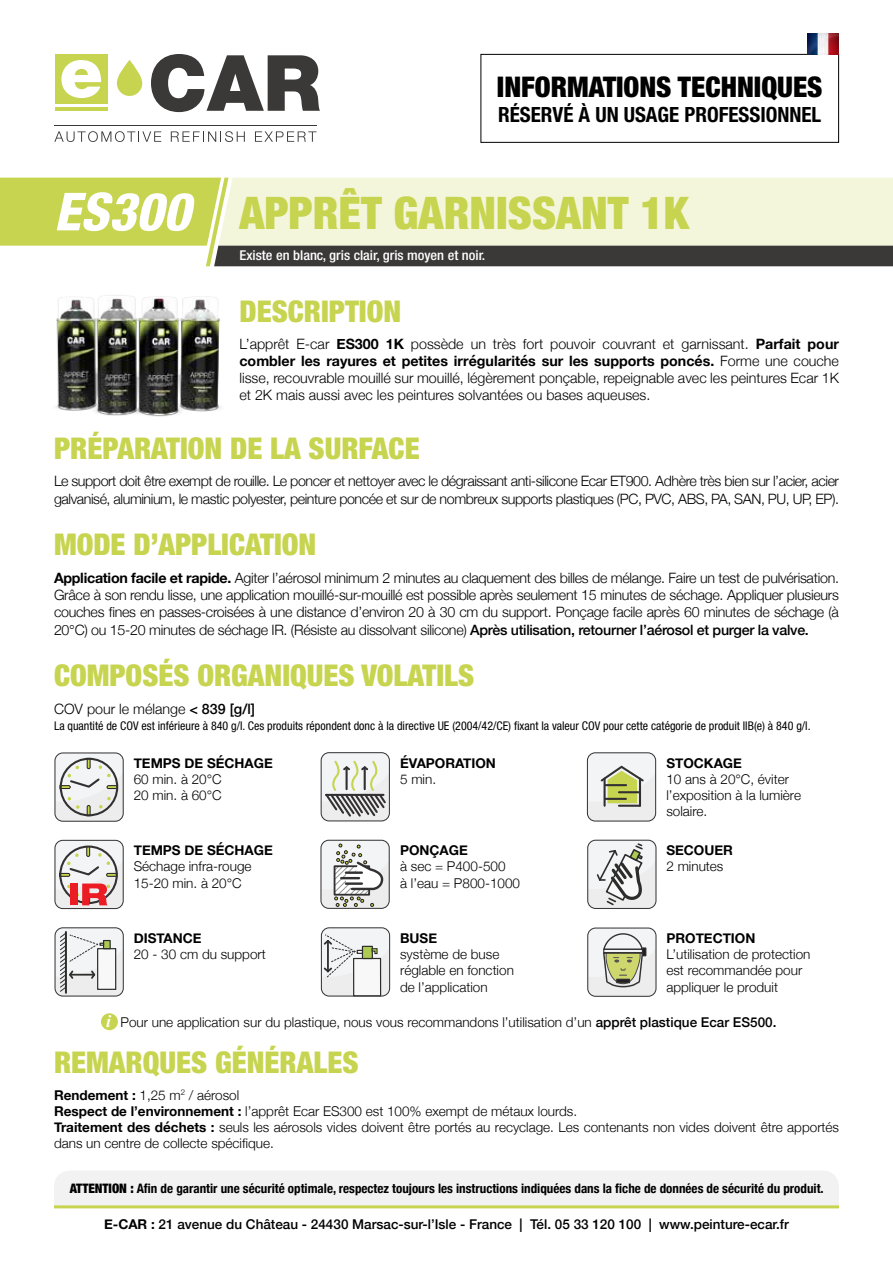
<style>
.page{position:relative;width:893px;height:1263px;background:#fff}
.page>*{position:absolute;margin:0;border:0;box-sizing:border-box;transform-origin:0 0}
.t1{font:900 condensed 45px "Helvetica Neue";color:#c7d44f}
.t2{font:900 condensed 30px "Helvetica Neue";color:#c7d44f}
.t3{font:900 condensed 28.5px "Helvetica Neue";color:#000}
.t4{font:700 condensed 21px "Helvetica Neue";color:#000}
.t5{font:italic 700 17.4px "Times New Roman";color:#fff}
.t6{font:300 14.25px/17.4px "Helvetica Neue";letter-spacing:-.03em;color:#000;text-align:justify}
.t7{font:300 14.25px "Helvetica Neue";color:#000}
.t8{font:300 13.5px/16.2px "Helvetica Neue";color:#000}
.t9{font:500 13.5px "Helvetica Neue";color:#000}
.t10{font:700 13.5px "Helvetica Neue";color:#000}
.t11{font:500 condensed 13.5px "Helvetica Neue";color:#fff;scale:1.07 1}
.t12{font:700 condensed 13.05px "Helvetica Neue";color:#000}
.t13{font:condensed 12px "Helvetica Neue";color:#000}
.s1{font-weight:800;font-style:italic;font-size:52.5px;color:#fff}
.s2{font-weight:700}
.s3{font-weight:500}
.s4{font-weight:900}
</style>
<div class="page">
<div style="left:54px;top:1171px;width:785px;height:34px;background:#f2f2f2"></div>
<svg style="left:0;top:178px;width:893px;height:88px;background:#cbcfa6"></svg>
<svg style="left:151px;top:54px;width:169px;height:58px"></svg>
<svg style="left:54px;top:131px;width:107px;height:11px"></svg>
<svg style="left:171px;top:131px;width:74px;height:11px"></svg>
<svg style="left:255px;top:131px;width:61px;height:11px"></svg>
<hr style="left:54px;top:125px;width:263px;height:1px;background:#3b3838">
<div style="left:55px;top:55px;width:53px;height:49px;background:#c7d44f"></div>
<hr style="left:55px;top:107px;width:53px;height:4px;background:#c7d44f">
<svg style="left:61px;top:60px;width:40px;height:38px"></svg>
<svg style="left:117px;top:60px;width:25px;height:36px"></svg>
<div style="left:480px;top:54px;width:359px;height:89px;border:1px solid #000"></div>
<hr style="left:54px;top:1205px;width:785px;height:3px;background:#c7d44f">
<img style="left:807px;top:33px;width:32px;height:21px">
<div style="left:55px;top:753px;width:68px;height:68px;background:#f2f4f6;border-radius:8px"></div>
<div style="left:55px;top:752px;width:69px;height:70px;border:1px solid #323031;border-radius:8px"></div>
<svg style="left:55px;top:757px;width:68px;height:64px"></svg>
<div style="left:60px;top:758px;width:58px;height:58px;border:2px solid #323031;border-radius:50%"></div>
<div style="left:321px;top:753px;width:68px;height:68px;background:#f2f4f6;border-radius:8px"></div>
<div style="left:321px;top:752px;width:69px;height:69px;border:1px solid #323031;border-radius:8px"></div>
<svg style="left:321px;top:759px;width:68px;height:62px"></svg>
<hr style="left:364px;top:767px;width:2px;height:22px;background:#323031">
<div style="left:321px;top:840px;width:69px;height:69px;border:1px solid #323031;border-radius:8px"></div>
<svg style="left:321px;top:843px;width:68px;height:65px"></svg>
<hr style="left:346px;top:871px;width:16px;height:3px;background:#323031">
<div style="left:587px;top:840px;width:69px;height:69px;border:1px solid #323031;border-radius:8px"></div>
<svg style="left:588px;top:842px;width:68px;height:66px"></svg>
<div style="left:588px;top:928px;width:68px;height:68px;background:#f2f4f6;border-radius:8px"></div>
<div style="left:587px;top:928px;width:69px;height:69px;border:1px solid #323031;border-radius:8px"></div>
<svg style="left:588px;top:932px;width:68px;height:65px"></svg>
<div style="left:616px;top:979px;width:14px;height:4px;border:1px solid #323031"></div>
<div style="left:55px;top:928px;width:68px;height:68px;background:#f2f4f6;border-radius:8px"></div>
<div style="left:55px;top:927px;width:69px;height:69px;border:1px solid #323031;border-radius:8px"></div>
<svg style="left:55px;top:932px;width:68px;height:64px"></svg>
<div style="left:321px;top:928px;width:69px;height:68px;background:#f2f4f6;border-radius:8px"></div>
<div style="left:321px;top:927px;width:69px;height:69px;border:1px solid #323031;border-radius:8px"></div>
<svg style="left:321px;top:934px;width:69px;height:62px"></svg>
<div style="left:55px;top:840px;width:68px;height:69px;background:#f2f4f6;border-radius:8px"></div>
<div style="left:55px;top:840px;width:69px;height:69px;border:1px solid #323031;border-radius:8px"></div>
<svg style="left:55px;top:845px;width:68px;height:63px"></svg>
<div style="left:587px;top:753px;width:69px;height:68px;background:#f2f4f6;border-radius:8px"></div>
<div style="left:587px;top:752px;width:69px;height:69px;border:1px solid #323031;border-radius:8px"></div>
<svg style="left:587px;top:764px;width:69px;height:57px"></svg>
<hr style="left:605px;top:784px;width:21px;height:2px;background:#323031">
<hr style="left:619px;top:791px;width:21px;height:2px;background:#323031">
<hr style="left:605px;top:798px;width:21px;height:2px;background:#323031">
<hr style="left:619px;top:805px;width:21px;height:2px;background:#323031">
<hr style="left:603px;top:779px;width:3px;height:27px;background:#323031">
<div style="left:101px;top:1013px;width:17px;height:17px;background:#c7d44f;border-radius:50%"></div>
<img style="left:56px;top:295px;width:165px;height:122px">
<h3 class="t3" style="left:497px;top:70px;width:327px">INFORMATIONS TECHNIQUES</h3>
<h3 class="t4" style="left:498px;top:102px;width:325px">RÉSERVÉ À UN USAGE PROFESSIONNEL</h3>
<h1 class="t1" style="left:54px;top:185px;width:636px"><span class="s1">ES300</span> APPRÊT GARNISSANT 1K</h1>
<p class="t11" style="left:239px;top:247px;width:231px">Existe en blanc, gris clair, gris moyen et noir.</p>
<h2 class="t2" style="left:239px;top:292px;width:163px">DESCRIPTION</h2>
<p class="t6" style="left:239px;top:334px;width:601px">L’apprêt E-car <span class="s2">ES300 1K</span> possède un très fort pouvoir couvrant et garnissant. <span class="s2">Parfait pour combler les rayures et petites irrégularités sur les supports poncés.</span> Forme une couche lisse, recouvrable mouillé sur mouillé, légèrement ponçable, repeignable avec les peintures Ecar 1K et 2K mais aussi avec les peintures solvantées ou bases aqueuses.</p>
<h2 class="t2" style="left:54px;top:430px;width:367px">PRÉPARATION DE LA SURFACE</h2>
<p class="t6" style="left:54px;top:471px;width:787px;line-height:18px">Le support doit être exempt de rouille. Le poncer et nettoyer avec le dégraissant anti-silicone Ecar ET900. Adhère très bien sur l’acier, acier galvanisé, aluminium, le mastic polyester, peinture poncée et sur de nombreux supports plastiques (PC, PVC, ABS, PA, SAN, PU, UP, EP).</p>
<h2 class="t2" style="left:54px;top:526px;width:264px">MODE D’APPLICATION</h2>
<p class="t6" style="left:54px;top:568px;width:786px"><span class="s2">Application facile et rapide.</span> Agiter l’aérosol minimum 2 minutes au claquement des billes de mélange. Faire un test de pulvérisation.<br>Grâce à son rendu lisse, une application mouillé-sur-mouillé est possible après seulement 15 minutes de séchage. Appliquer plusieurs couches fines en passes-croisées à une distance d’environ 20 à 30 cm du support. Ponçage facile après 60 minutes de séchage (à 20°C) ou 15-20 minutes de séchage IR. (Résiste au dissolvant silicone) <span class="s3">Après utilisation, retourner l’aérosol et purger la valve.</span></p>
<h2 class="t2" style="left:54px;top:657px;width:422px">COMPOSÉS ORGANIQUES VOLATILS</h2>
<p class="t7" style="left:54px;top:697px;width:203px">COV pour le mélange <span class="s3">&lt; 839 [g/l]</span></p>
<p class="t13" style="left:54px;top:719px;width:758px">La quantité de COV est inférieure à 840 g/l. Ces produits répondent donc à la directive UE (2004/42/CE) fixant la valeur COV pour cette catégorie de produit IIB(e) à 840 g/l.</p>
<p class="t10" style="left:134px;top:752px;width:141px">TEMPS DE SÉCHAGE</p>
<p class="t8" style="left:134px;top:770px;width:89px">60 min. à 20°C<br>20 min. à 60°C</p>
<p class="t10" style="left:134px;top:840px;width:141px">TEMPS DE SÉCHAGE</p>
<p class="t8" style="left:134px;top:857px;width:119px">Séchage infra-rouge<br>15-20 min. à 20°C</p>
<p class="t10" style="left:400px;top:752px;width:97px">ÉVAPORATION</p>
<p class="t8" style="left:400px;top:770px;width:38px">5 min.</p>
<p class="t10" style="left:400px;top:840px;width:69px">PONÇAGE</p>
<p class="t8" style="left:400px;top:857px;width:121px">à sec = P400-500<br>à l’eau = P800-1000</p>
<p class="t10" style="left:666px;top:752px;width:77px">STOCKAGE</p>
<p class="t8" style="left:666px;top:770px;width:136px">10 ans à 20°C, éviter l’exposition à la lumière solaire.</p>
<p class="t10" style="left:666px;top:840px;width:68px">SECOUER</p>
<p class="t8" style="left:666px;top:857px;width:58px">2 minutes</p>
<p class="t5" style="left:106px;top:1009px;width:6px">i</p>
<p class="t10" style="left:134px;top:927px;width:69px">DISTANCE</p>
<p class="t8" style="left:134px;top:945px;width:134px">20 - 30 cm du support</p>
<p class="t10" style="left:400px;top:927px;width:39px">BUSE</p>
<p class="t8" style="left:400px;top:945px;width:115px">système de buse réglable en fonction de l’application</p>
<p class="t10" style="left:666px;top:927px;width:90px">PROTECTION</p>
<p class="t8" style="left:666px;top:945px;width:145px">L’utilisation de protection est recommandée pour appliquer le produit</p>
<p class="t8" style="left:121px;top:1013px;width:657px">Pour une application sur du plastique, nous vous recommandons l’utilisation d’un <span class="s3">apprêt plastique Ecar ES500.</span></p>
<h2 class="t2" style="left:54px;top:1044px;width:306px">REMARQUES GÉNÉRALES</h2>
<p class="t8" style="left:54px;top:1086px;width:787px"><span class="s2">Rendement :</span> 1,25 m<sup>2</sup> / aérosol<br><span class="s2">Respect de l’environnement :</span> l’apprêt Ecar ES300 est 100% exempt de métaux lourds.<br><span class="s2">Traitement des déchets :</span> seuls les aérosols vides doivent être portés au recyclage. Les contenants non vides doivent être apportés dans un centre de collecte spécifique.</p>
<p class="t12" style="left:70px;top:1177px;width:755px"><span class="s4">ATTENTION :</span> Afin de garantir une sécurité optimale, respectez toujours les instructions indiquées dans la fiche de données de sécurité du produit.</p>
<p class="t9" style="left:104px;top:1213px;width:686px"><span class="s2">E-CAR :</span> 21 avenue du Château - 24430 Marsac-sur-l’Isle - France | Tél. 05 33 120 100 | www.peinture-ecar.fr</p>
</div>
